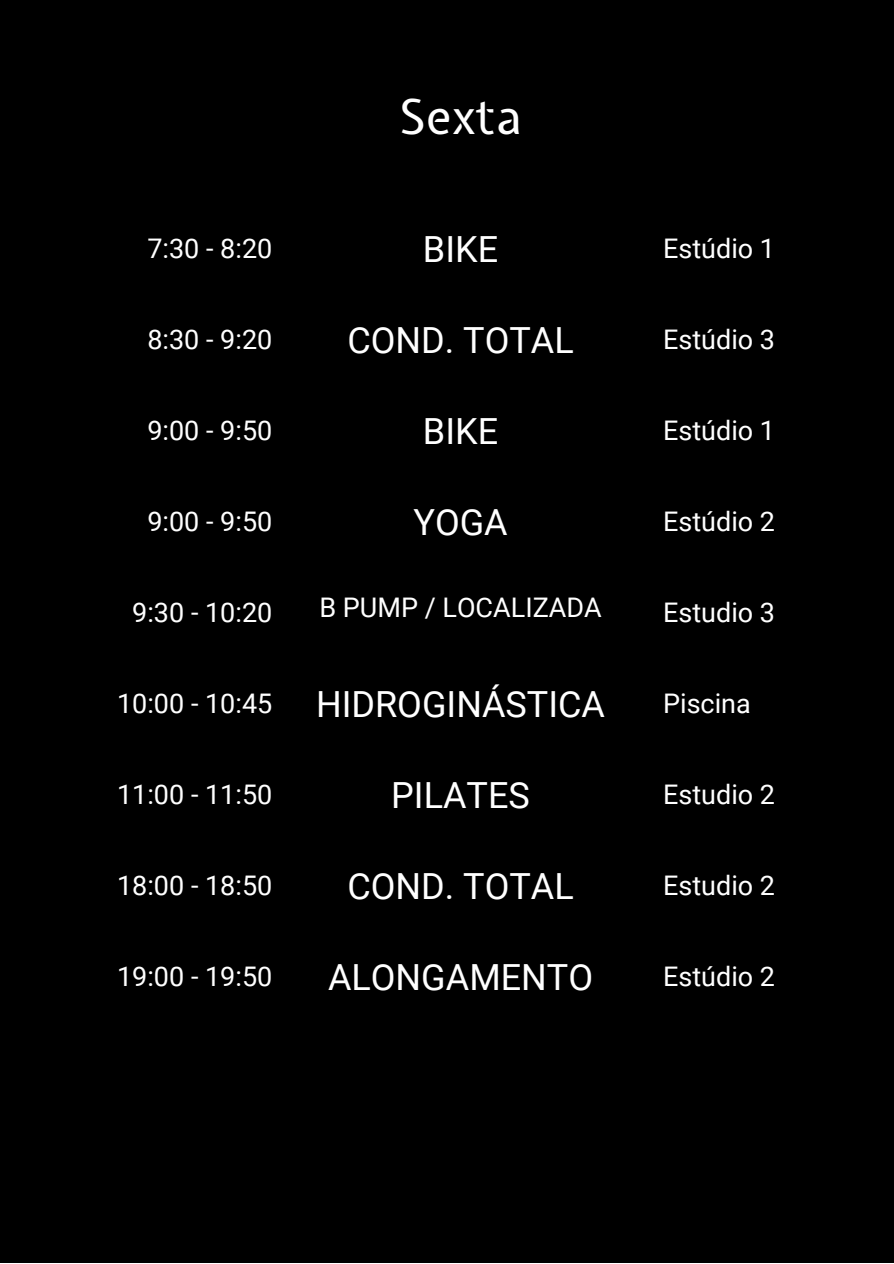
<style>
.page{position:relative;width:894px;height:1264px;background:#fff}
.page>*{position:absolute;margin:0;border:0;box-sizing:border-box;transform-origin:0 0}
.t1{font:48px "Expletus Sans";color:#fff}
.t2{font:36px "Roboto";color:#fff}
.t3{font:27px "Roboto";color:#fff}
</style>
<div class="page">
<div style="left:0;top:0;width:893px;height:1261px;background:#000"></div>
<h1 class="t1" style="left:399px;top:84px;width:124px">Sexta</h1>
<h2 class="t3" style="left:147px;top:233px;width:126px">7:30 - 8:20</h2>
<p class="t2" style="left:423px;top:229px;width:77px">BIKE</p>
<p class="t3" style="left:663px;top:233px;width:113px">Estúdio 1</p>
<h2 class="t3" style="left:147px;top:324px;width:126px">8:30 - 9:20</h2>
<p class="t2" style="left:347px;top:320px;width:228px">COND. TOTAL</p>
<p class="t3" style="left:663px;top:324px;width:113px">Estúdio 3</p>
<h2 class="t3" style="left:147px;top:415px;width:126px">9:00 - 9:50</h2>
<p class="t2" style="left:423px;top:411px;width:77px">BIKE</p>
<p class="t3" style="left:663px;top:415px;width:113px">Estúdio 1</p>
<h2 class="t3" style="left:147px;top:506px;width:126px">9:00 - 9:50</h2>
<p class="t2" style="left:413px;top:502px;width:96px">YOGA</p>
<p class="t3" style="left:663px;top:506px;width:113px">Estúdio 2</p>
<h3 class="t3" style="left:132px;top:597px;width:141px">9:30 - 10:20</h3>
<p class="t3" style="left:319px;top:592px;width:284px">B PUMP / LOCALIZADA</p>
<p class="t3" style="left:663px;top:597px;width:113px">Estudio 3</p>
<h2 class="t3" style="left:117px;top:688px;width:157px">10:00 - 10:45</h2>
<p class="t2" style="left:316px;top:684px;width:290px">HIDROGINÁSTICA</p>
<p class="t3" style="left:663px;top:688px;width:89px">Piscina</p>
<h2 class="t3" style="left:117px;top:779px;width:157px">11:00 - 11:50</h2>
<p class="t2" style="left:391px;top:775px;width:140px">PILATES</p>
<p class="t3" style="left:663px;top:779px;width:113px">Estudio 2</p>
<h2 class="t3" style="left:117px;top:870px;width:157px">18:00 - 18:50</h2>
<p class="t2" style="left:347px;top:866px;width:228px">COND. TOTAL</p>
<p class="t3" style="left:663px;top:870px;width:113px">Estudio 2</p>
<h2 class="t3" style="left:117px;top:961px;width:157px">19:00 - 19:50</h2>
<p class="t2" style="left:328px;top:957px;width:266px">ALONGAMENTO</p>
<p class="t3" style="left:663px;top:961px;width:113px">Estúdio 2</p>
</div>
